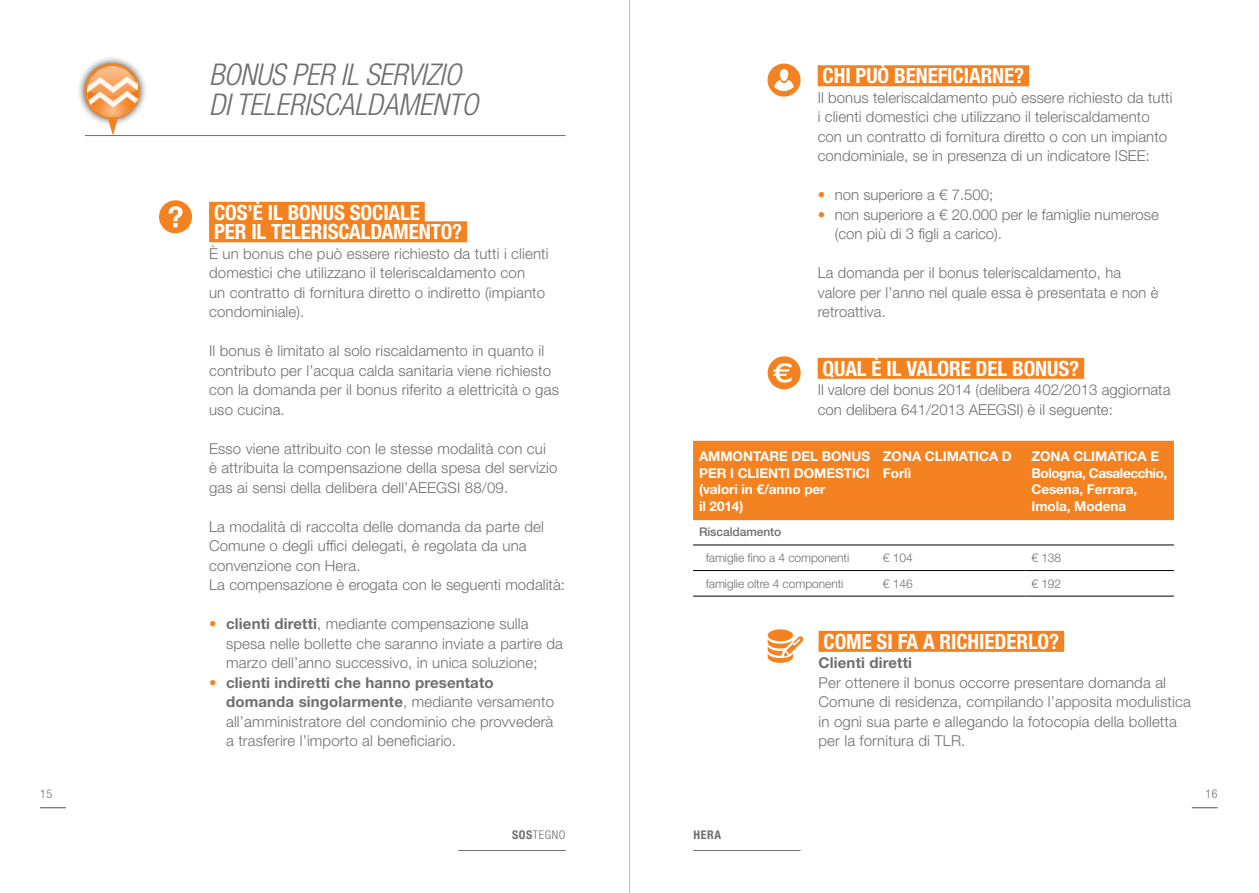
<style>
.page{position:relative;width:1259px;height:893px;background:#fff}
.page>*{position:absolute;margin:0;border:0;box-sizing:border-box;transform-origin:0 0}
.t1{font:italic 300 condensed 30px/30px "Helvetica Neue LT Std";letter-spacing:-.01em;color:#6d6e71}
.t2{font:700 condensed 21px "Helvetica Neue LT Std";letter-spacing:-.005em;color:#fff}
.t3{font:300 15px/19.5px "Helvetica Neue LT Std";letter-spacing:.01em;color:#6d6e71}
.t4{font:700 15px "Helvetica Neue LT Std";color:#6d6e71}
.t5{font:700 13.5px/16.5px "Helvetica Neue LT Std";letter-spacing:-.005em;color:#fff}
.t6{font:300 12px "Helvetica Neue LT Std";letter-spacing:-.005em;color:#6d6e71}
.t7{font:500 12px "Helvetica Neue LT Std";letter-spacing:-.005em;color:#6d6e71}
.t8{font:300 condensed 12px "Helvetica Neue LT Std";letter-spacing:.05em;color:#6d6e71}
.t9{font:700 condensed 12px "Helvetica Neue LT Std";color:#6d6e71}
.s1{font-weight:700;color:#f58220}
.s2{font-weight:700}
.s3{color:#f58220}
</style>
<div class="page">
<svg style="left:40px;top:807px;width:26px;height:1px"></svg>
<svg style="left:1191px;top:807px;width:26px;height:1px"></svg>
<hr style="left:458px;top:850px;width:107px;height:1px;background:#6d6e71">
<hr style="left:693px;top:850px;width:107px;height:1px;background:#6d6e71">
<div style="left:767px;top:356px;width:33px;height:33px;background:#f58220;border-radius:50%"></div>
<svg style="left:773px;top:363px;width:19px;height:20px"></svg>
<div style="left:209px;top:202px;width:216px;height:21px;background:#f58220"></div>
<div style="left:209px;top:221px;width:258px;height:21px;background:#f58220"></div>
<div style="left:767px;top:64px;width:33px;height:33px;background:#f58220;border-radius:50%"></div>
<svg style="left:774px;top:69px;width:20px;height:22px"></svg>
<hr style="left:85px;top:135px;width:480px;height:1px;background:#6d6e71">
<div style="left:76px;top:55px;width:72px;height:72px;background:#000;opacity:.75"></div>
<svg style="left:84px;top:64px;width:56px;height:55px"></svg>
<svg style="left:104px;top:117px;width:17px;height:19px"></svg>
<img style="left:87px;top:66px;width:50px;height:51px">
<hr style="left:629px;top:0;width:1px;height:893px;background:#bcbec0">
<div style="left:159px;top:200px;width:33px;height:33px;background:#f58220;border-radius:50%"></div>
<svg style="left:168px;top:206px;width:15px;height:21px"></svg>
<div style="left:817px;top:65px;width:212px;height:21px;background:#f58220"></div>
<div style="left:817px;top:358px;width:267px;height:21px;background:#f58220"></div>
<div style="left:693px;top:441px;width:481px;height:79px;background:#f58220"></div>
<hr style="left:1025px;top:545px;width:149px;height:1px;background:#000">
<hr style="left:693px;top:545px;width:184px;height:1px;background:#000">
<hr style="left:877px;top:545px;width:148px;height:1px;background:#000">
<hr style="left:1025px;top:570px;width:149px;height:1px;background:#000">
<hr style="left:693px;top:570px;width:184px;height:1px;background:#000">
<hr style="left:877px;top:570px;width:148px;height:1px;background:#000">
<hr style="left:693px;top:596px;width:184px;height:1px;background:#000">
<hr style="left:877px;top:596px;width:148px;height:1px;background:#000">
<hr style="left:1025px;top:596px;width:149px;height:1px;background:#000">
<div style="left:818px;top:631px;width:246px;height:21px;background:#f58220"></div>
<div style="left:767px;top:629px;width:26px;height:12px;background:#f58220;border-radius:50%"></div>
<svg style="left:767px;top:636px;width:36px;height:27px"></svg>
<h1 class="t1" style="left:209px;top:60px;width:253px">BONUS PER IL SERVIZIO<br>DI TELERISCALDA</h1>
<h1 class="t1" style="left:398px;top:90px;width:37px">MENTO</h1>
<h2 class="t2" style="left:214px;top:200px;width:86px">COS’È IL BONUS</h2>
<h2 class="t2" style="left:350px;top:200px;width:51px">SOCIALE</h2>
<h2 class="t2" style="left:214px;top:219px;width:12px">PER</h2>
<h2 class="t2" style="left:251px;top:219px;width:31px">IL TELER</h2>
<h2 class="t2" style="left:322px;top:219px;width:18px">ISCALDAMENTO</h2>
<h2 class="t2" style="left:452px;top:219px;width:12px">?</h2>
<p class="t3" style="left:209px;top:243px;width:341px">È un bonus che può essere richiesto da tutti i clienti domestici che utilizzano il teleriscaldamento con<br>un contratto di fornitura diretto o indiretto (impianto condominiale).</p>
<p class="t3" style="left:209px;top:341px;width:351px">Il bonus è limitato al solo riscaldamento in quanto il contributo per l’acqua calda sanitaria viene richiesto con la domanda per il bonus riferito a elettricità o gas uso cucina.</p>
<p class="t3" style="left:209px;top:438px;width:350px">Esso viene attribuito con le stesse modalità con cui<br>è attribuita la compensazione della spesa del servizio gas ai sensi della delibera dell’AEEGSI 88/09.</p>
<p class="t3" style="left:209px;top:516px;width:357px">La modalità di raccolta delle domanda da parte del Comune o degli uffici delegati, è regolata da una convenzione con Hera.<br>La compensazione è erogata con le seguenti modalità:</p>
<p class="t3" style="left:226px;top:614px;width:338px;text-indent:-17px"><span class="s1">•</span> <span class="s2">clienti diretti</span>, mediante compensazione sulla spesa nelle bollette che saranno inviate a partire da marzo dell’anno successivo, in unica soluzione;</p>
<p class="t3" style="left:226px;top:672px;width:329px;text-indent:-17px"><span class="s1">•</span> <span class="s2">clienti indiretti che hanno presentato domanda singolarmente</span>, mediante versamento all’amministratore del condominio che provvederà a trasferire l’importo al beneficiario.</p>
<h2 class="t2" style="left:822px;top:63px;width:203px">CHI PUÒ BENEFICIARNE?</h2>
<p class="t3" style="left:817px;top:87px;width:356px">Il bonus teleriscaldamento può essere richiesto da tutti i clienti domestici che utilizzano il teleriscaldamento con un contratto di fornitura diretto o con un impianto condominiale, se in presenza di un indicatore ISEE:</p>
<p class="t3" style="left:817px;top:185px;width:177px"><span class="s3">•</span> non superiore a € 7.500;</p>
<p class="t3" style="left:834px;top:204px;width:326px;text-indent:-17px"><span class="s3">•</span> non superiore a € 20.000 per le famiglie numerose (con più di 3 figli a carico).</p>
<p class="t3" style="left:817px;top:263px;width:342px">La domanda per il bonus teleriscaldamento, ha valore per l’anno nel quale essa è presentata e non è retroattiva.</p>
<h2 class="t2" style="left:822px;top:356px;width:12px">QUAL</h2>
<h2 class="t2" style="left:871px;top:356px;width:47px">È IL VALORE</h2>
<h2 class="t2" style="left:975px;top:356px;width:105px">DEL BONUS?</h2>
<p class="t3" style="left:817px;top:380px;width:354px">Il valore del bonus 2014 (delibera 402/2013 aggiornata con delibera 641/2013 AEEGSI) è il seguente:</p>
<p class="t5" style="left:699px;top:448px;width:172px">Ammontare del bonus per i clienti domestici (valori in €/anno per<br>il 2014)</p>
<p class="t5" style="left:883px;top:448px;width:130px">zona climatica d forlì</p>
<p class="t5" style="left:1031px;top:448px;width:137px">zona climatica e<br>Bologna, Casalecchio,<br>Cesena, Ferrara,<br>Imola, Modena</p>
<p class="t7" style="left:699px;top:525px;width:84px">Riscaldamento</p>
<p class="t6" style="left:706px;top:550px;width:145px">famiglie fino a 4 componenti</p>
<p class="t6" style="left:883px;top:550px;width:31px">€ 104</p>
<p class="t6" style="left:1031px;top:550px;width:31px">€ 138</p>
<p class="t6" style="left:706px;top:576px;width:139px">famiglie oltre 4 componenti</p>
<p class="t6" style="left:883px;top:576px;width:31px">€ 146</p>
<p class="t6" style="left:1031px;top:576px;width:31px">€ 192</p>
<h2 class="t2" style="left:823px;top:629px;width:237px">COME SI FA A RICHIEDERLO?</h2>
<p class="t4" style="left:818px;top:654px;width:95px">Clienti diretti</p>
<p class="t3" style="left:818px;top:672px;width:374px">Per ottenere il bonus occorre presentare domanda al Comune di residenza, compilando l’apposita modulistica in ogni sua parte e allegando la fotocopia della bolletta per la fornitura di TLR.</p>
<p class="t8" style="left:40px;top:787px;width:14px">15</p>
<p class="t8" style="left:1205px;top:787px;width:14px">16</p>
<p class="t8" style="left:512px;top:827px;width:55px"><span class="s2">SOS</span>TEGNO</p>
<p class="t9" style="left:693px;top:827px;width:29px">HERA</p>
</div>
